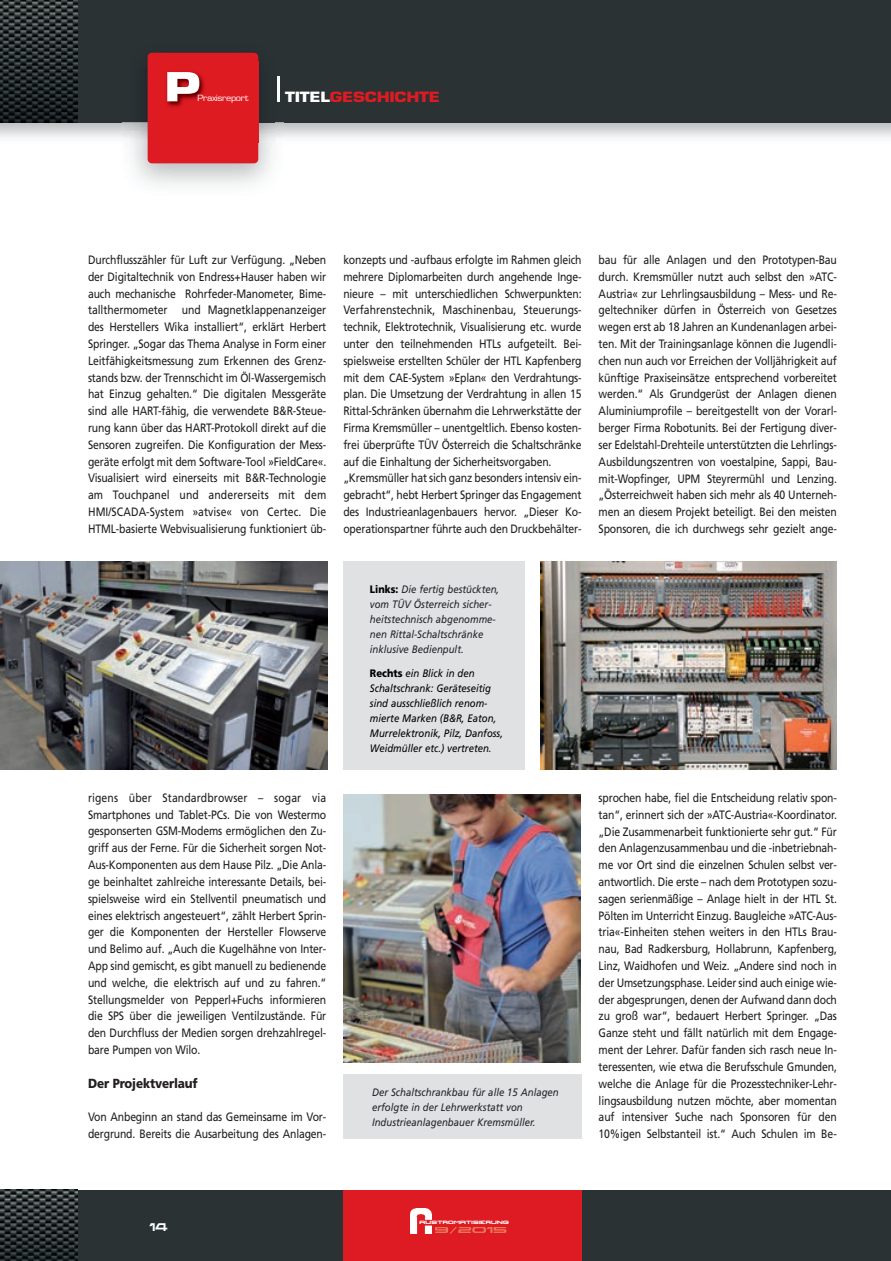
<style>
.page{position:relative;width:891px;height:1261px;background:#fff}
.page>*{position:absolute;margin:0;border:0;box-sizing:border-box;transform-origin:0 0}
.t1{font:700 39px "Eurostile";color:#fff;scale:1.3 1}
.t2{font:700 13.8px "Eurostile";letter-spacing:-.015em;color:#de1b22;scale:1.2 1}
.t3{font:900 13.2px "Frutiger";letter-spacing:-.015em;color:#231f20;scale:.89 1}
.t4{font:12.15px/16.8px "Frutiger";letter-spacing:-.015em;color:#231f20;text-align:justify;scale:.86 1}
.t5{font:italic 10.8px/15px "Frutiger";color:#1f2629;scale:.89 1}
.t6{font:italic 10.8px/15px "Frutiger";color:#000001;scale:.89 1}
.t7{font:9.75px "Korataki";color:#fff;scale:1.05 1}
.t8{font:8.25px "Eurostile";letter-spacing:-.03em;color:#fff;scale:1.1 1}
.t9{font:4.05px "BOL Dfinger";letter-spacing:.045em;color:#fff;scale:1.26 1}
.s1{color:#fff}
.s2{font-weight:900;font-style:normal;color:#000001}
.s3{font-weight:900;font-style:normal}
</style>
<div class="page">
<img style="left:0;top:122px;width:890px;height:16px">
<div style="left:0;top:0;width:890px;height:122px;background:#2b3234"></div>
<div style="left:0;top:1189px;width:890px;height:71px;background:#2b3234"></div>
<img style="left:0;top:0;width:77px;height:122px">
<img style="left:0;top:1189px;width:77px;height:71px">
<img style="left:122px;top:52px;width:162px;height:133px">
<svg style="left:278px;top:77px;width:1px;height:24px"></svg>
<div style="left:148px;top:53px;width:110px;height:110px;background:#de1b22;border-radius:4px"></div>
<img style="left:166px;top:62px;width:108px;height:81px">
<img style="left:540px;top:561px;width:296px;height:209px">
<img style="left:0;top:561px;width:327px;height:209px">
<img style="left:343px;top:794px;width:237px;height:268px">
<div style="left:343px;top:1073px;width:238px;height:65px;background:#e0e1e2"></div>
<div style="left:343px;top:561px;width:181px;height:209px;background:#e0e1e2"></div>
<div style="left:343px;top:1189px;width:238px;height:71px;background:#de1b22"></div>
<img style="left:410px;top:1208px;width:21px;height:24px">
<svg style="left:435px;top:1227px;width:71px;height:6px"></svg>
<h1 class="t1" style="left:164px;top:72px;width:29px">P</h1>
<p class="t8" style="left:197px;top:95px;width:48px">Praxisreport</p>
<p class="t2" style="left:285px;top:91px;width:131px"><span class="s1">TITEL</span>GESCHICHTE</p>
<p class="t4" style="left:88px;top:252px;width:278px">Durchflusszähler für Luft zur Verfügung. „Neben der Digitaltechnik von Endress+Hauser haben wir auch mechanische Rohrfeder-Manometer, Bime&shy;tallthermometer und Magnetklappenanzeiger des Herstellers Wika installiert“, erklärt Herbert Springer. „Sogar das Thema Analyse in Form einer Leitfähigkeitsmessung zum Erkennen des Grenz&shy;stands bzw. der Trennschicht im Öl-Wassergemisch hat Einzug gehalten.“ Die digitalen Messgeräte sind alle HART-fähig, die verwendete B&amp;R-Steue&shy;rung kann über das HART-Protokoll direkt auf die Sensoren zugreifen. Die Konfiguration der Mess&shy;geräte erfolgt mit dem Software-Tool »FieldCare«.<br>Visualisiert wird einerseits mit B&amp;R-Technologie am Touchpanel und andererseits mit dem HMI/SCADA-System »atvise« von Certec. Die HTML-basierte Webvisualisierung funktioniert üb-</p>
<p class="t4" style="left:343px;top:252px;width:278px;text-align:left">konzepts und -aufbaus erfolgte im Rahmen gleich mehrere Diplomarbeiten durch angehende Inge&shy;nieure – mit unterschiedlichen Schwerpunkten:<br>Verfahrenstechnik, Maschinenbau, Steuerungs&shy;technik, Elektrotechnik, Visualisierung etc. wurde unter den teilnehmenden HTLs aufgeteilt. Bei&shy;spielsweise erstellten Schüler der HTL Kapfenberg mit dem CAE-System »Eplan« den Verdrahtungs&shy;plan. Die Umsetzung der Verdrahtung in allen 15<br>Rittal-Schränken übernahm die Lehrwerkstätte der Firma Kremsmüller – unentgeltlich. Ebenso kosten&shy;frei überprüfte TÜV Österreich die Schaltschränke auf die Einhaltung der Sicherheitsvorgaben. „Kremsmüller hat sich ganz besonders intensiv ein&shy;gebracht“, hebt Herbert Springer das Engagement des Industrieanlagenbauers hervor. „Dieser Ko&shy;operationspartner führte auch den Druckbehälter-</p>
<p class="t4" style="left:598px;top:252px;width:278px">bau für alle Anlagen und den Prototypen-Bau durch. Kremsmüller nutzt auch selbst den »ATC-Austria« zur Lehrlingsausbildung – Mess- und Re&shy;geltechniker dürfen in Österreich von Gesetzes wegen erst ab 18 Jahren an Kundenanlagen arbei&shy;ten. Mit der Trainingsanlage können die Jugendli&shy;chen nun auch vor Erreichen der Volljährigkeit auf künftige Praxiseinsätze entsprechend vorbereitet werden.“ Als Grundgerüst der Anlagen dienen Aluminiumprofile – bereitgestellt von der Vorarl&shy;berger Firma Robotunits. Bei der Fertigung diver&shy;ser Edelstahl-Drehteile unterstützten die Lehrlings-Ausbildungszentren von voestalpine, Sappi, Bau&shy;mit-Wopfinger, UPM Steyrermühl und Lenzing. „Österreichweit haben sich mehr als 40 Unterneh&shy;men an diesem Projekt beteiligt. Bei den meisten Sponsoren, die ich durchwegs sehr gezielt ange-</p>
<p class="t4" style="left:88px;top:790px;width:278px">rigens über Standardbrowser – sogar via Smartphones und Tablet-PCs. Die von Westermo gesponserten GSM-Modems ermöglichen den Zu&shy;griff aus der Ferne. Für die Sicherheit sorgen Not-Aus-Komponenten aus dem Hause Pilz. „Die Anla&shy;ge beinhaltet zahlreiche interessante Details, bei&shy;spielsweise wird ein Stellventil pneumatisch und eines elektrisch angesteuert“, zählt Herbert Sprin&shy;ger die Komponenten der Hersteller Flowserve und Belimo auf. „Auch die Kugelhähne von Inter-App sind gemischt, es gibt manuell zu bedienende und welche, die elektrisch auf und zu fahren.“ Stellungsmelder von Pepperl+Fuchs informieren die SPS über die jeweiligen Ventilzustände. Für den Durchfluss der Medien sorgen drehzahlregel&shy;bare Pumpen von Wilo.</p>
<p class="t3" style="left:88px;top:1077px;width:125px">Der Projektverlauf</p>
<p class="t4" style="left:88px;top:1109px;width:278px">Von Anbeginn an stand das Gemeinsame im Vor&shy;dergrund. Bereits die Ausarbeitung des Anlagen-</p>
<p class="t5" style="left:370px;top:582px;width:147px"><span class="s2">Links:</span> Die fertig bestückten, vom TÜV Österreich sicher&shy;heitstechnisch abgenomme&shy;nen Rittal-Schaltschränke inklusive Bedienpult.</p>
<p class="t6" style="left:370px;top:666px;width:151px"><span class="s3">Rechts</span> ein Blick in den<br>Schaltschrank: Geräteseitig sind ausschließlich renom&shy;mierte Marken (B&amp;R, Eaton,<br>Murrelektronik, Pilz, Danfoss,<br>Weidmüller etc.) vertreten.</p>
<p class="t5" style="left:372px;top:1085px;width:211px">Der Schaltschrankbau für alle 15 Anlagen erfolgte in der Lehrwerkstatt von<br>Industrieanlagenbauer Kremsmüller.</p>
<p class="t4" style="left:598px;top:790px;width:278px">sprochen habe, fiel die Entscheidung relativ spon&shy;tan“, erinnert sich der »ATC-Austria«-Koordinator. „Die Zusammenarbeit funktionierte sehr gut.“ Für den Anlagenzusammenbau und die -inbetriebnah&shy;me vor Ort sind die einzelnen Schulen selbst ver&shy;antwortlich. Die erste – nach dem Prototypen sozu&shy;sagen serienmäßige – Anlage hielt in der HTL St.<br>Pölten im Unterricht Einzug. Baugleiche »ATC-Aus&shy;tria«-Einheiten stehen weiters in den HTLs Brau&shy;nau, Bad Radkersburg, Hollabrunn, Kapfenberg, Linz, Waidhofen und Weiz. „Andere sind noch in der Umsetzungsphase. Leider sind auch einige wie&shy;der abgesprungen, denen der Aufwand dann doch zu groß war“, bedauert Herbert Springer. „Das Ganze steht und fällt natürlich mit dem Engage&shy;ment der Lehrer. Dafür fanden sich rasch neue In&shy;teressenten, wie etwa die Berufsschule Gmunden, welche die Anlage für die Prozesstechniker-Lehr&shy;lingsausbildung nutzen möchte, aber momentan auf intensiver Suche nach Sponsoren für den 10%igen Selbstanteil ist.“ Auch Schulen im Be-</p>
<p class="t7" style="left:149px;top:1223px;width:19px">14</p>
<p class="t9" style="left:419px;top:1220px;width:72px">AUSTROMATISIERUNG</p>
</div>
